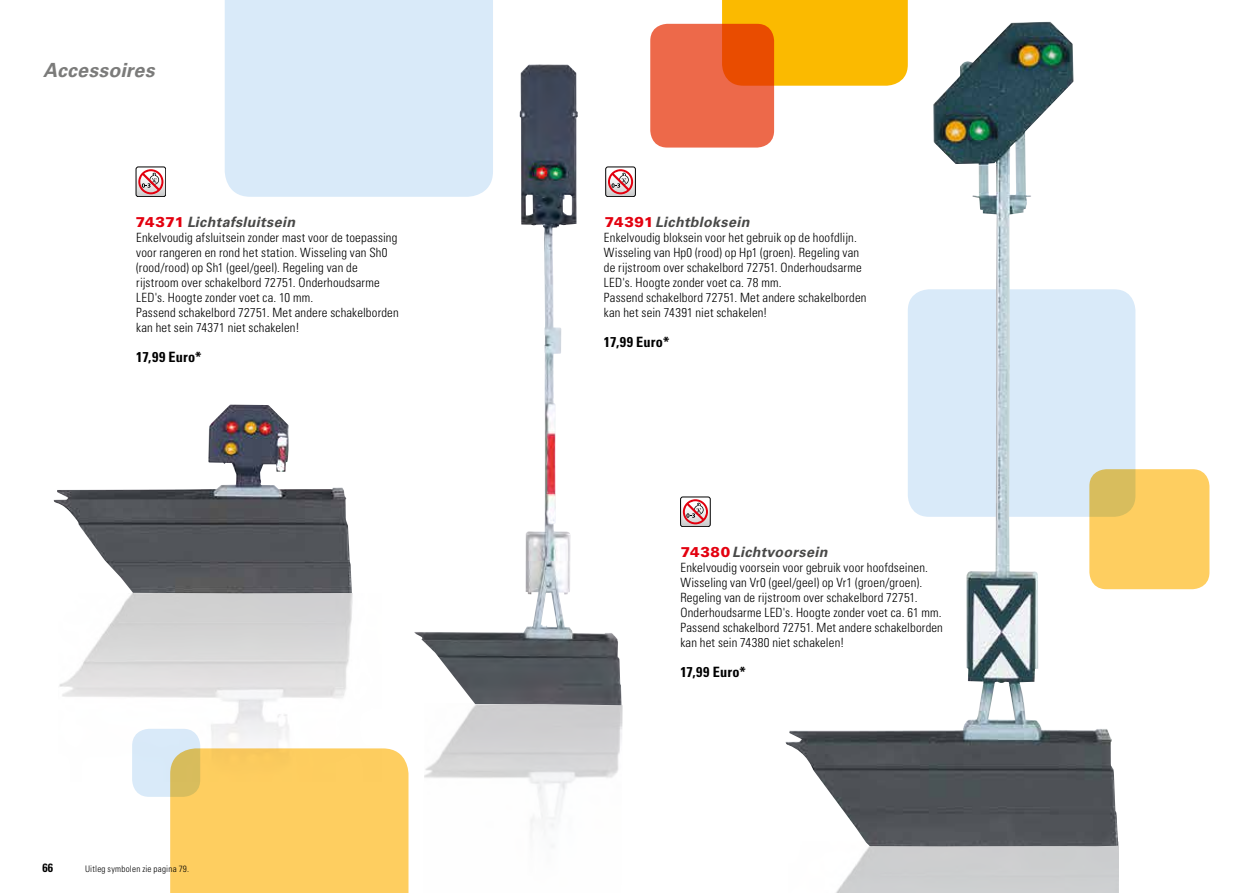
<style>
.page{position:relative;width:1234px;height:893px;background:#fff}
.page>*{position:absolute;margin:0;border:0;box-sizing:border-box;transform-origin:0 0}
.t1{font:italic 700 19.5px "Univers LT Std";letter-spacing:.015em;color:#7b7b7a}
.t2{font:italic 700 14.25px "Univers LT Std";letter-spacing:.025em;color:#494948}
.t3{font:700 condensed 14.25px "Univers LT Std";letter-spacing:.015em;color:#000}
.t4{font:300 condensed 12.75px/15px "Univers LT Std";letter-spacing:.015em;color:#000}
.t5{font:700 condensed 12px "Univers LT Std";color:#000}
.t6{font:300 condensed 9px "Univers LT Std";letter-spacing:.025em;color:#000}
.s1{font-weight:900;font-style:normal;color:#e3000f}
</style>
<div class="page">
<div style="left:1089px;top:469px;width:120px;height:120px;background:#fece60;border-radius:17px"></div>
<svg style="left:907px;top:289px;width:228px;height:228px;background:#d8e1da"></svg>
<div style="left:170px;top:748px;width:238px;height:145px;background:#fece60"></div>
<svg style="left:132px;top:729px;width:68px;height:68px"></svg>
<img style="left:59px;top:593px;width:322px;height:188px">
<img style="left:53px;top:405px;width:299px;height:188px">
<img style="left:424px;top:703px;width:198px;height:144px">
<img style="left:414px;top:64px;width:207px;height:641px">
<img style="left:836px;top:846px;width:281px;height:47px">
<img style="left:785px;top:22px;width:332px;height:824px">
<div style="left:722px;top:0;width:185px;height:86px;background:#fbba00"></div>
<div style="left:225px;top:0;width:268px;height:197px;background:#d9eaf9"></div>
<svg style="left:650px;top:24px;width:124px;height:124px;background:#ec633c"></svg>
<svg style="left:136px;top:167px;width:30px;height:30px"></svg>
<svg style="left:605px;top:167px;width:30px;height:30px"></svg>
<svg style="left:680px;top:497px;width:30px;height:30px"></svg>
<h1 class="t1" style="left:43px;top:58px;width:113px">Accessoires</h1>
<p class="t2" style="left:136px;top:213px;width:161px"><span class="s1">74371</span> Lichtafsluitsein</p>
<p class="t2" style="left:604px;top:213px;width:146px"><span class="s1">74391</span>Lichtbloksein</p>
<p class="t4" style="left:136px;top:230px;width:264px">Enkelvoudig afsluitsein zonder mast voor de toepassing voor rangeren en rond het station. Wisseling van Sh0 (rood/rood) op Sh1 (geel/geel). Regeling van de rijstroom over schakelbord 72751. Onderhoudsarme LED's. Hoogte zonder voet ca. 10 mm.<br>Passend schakelbord 72751. Met andere schakelborden kan het sein 74371 niet schakelen!</p>
<p class="t3" style="left:136px;top:348px;width:67px">17,99 Euro*</p>
<p class="t5" style="left:43px;top:860px;width:12px">66</p>
<p class="t6" style="left:85px;top:863px;width:106px">Uitleg symbolen zie pagina 79.</p>
<p class="t4" style="left:604px;top:230px;width:264px">Enkelvoudig bloksein voor het gebruik op de hoofdlijn.<br>Wisseling van Hp0 (rood) op Hp1 (groen). Regeling van de rijstroom over schakelbord 72751. Onderhoudsarme LED's. Hoogte zonder voet ca. 78 mm.<br>Passend schakelbord 72751. Met andere schakelborden kan het sein 74391 niet schakelen!</p>
<p class="t3" style="left:604px;top:333px;width:67px">17,99 Euro*</p>
<p class="t2" style="left:680px;top:543px;width:148px"><span class="s1">74380</span>Lichtvoorsein</p>
<p class="t4" style="left:680px;top:560px;width:264px">Enkelvoudig voorsein voor gebruik voor hoofdseinen.<br>Wisseling van Vr0 (geel/geel) op Vr1 (groen/groen).<br>Regeling van de rijstroom over schakelbord 72751.<br>Onderhoudsarme LED's. Hoogte zonder voet ca. 61 mm.<br>Passend schakelbord 72751. Met andere schakelborden kan het sein 74380 niet schakelen!</p>
<p class="t3" style="left:680px;top:663px;width:67px">17,99 Euro*</p>
</div>
